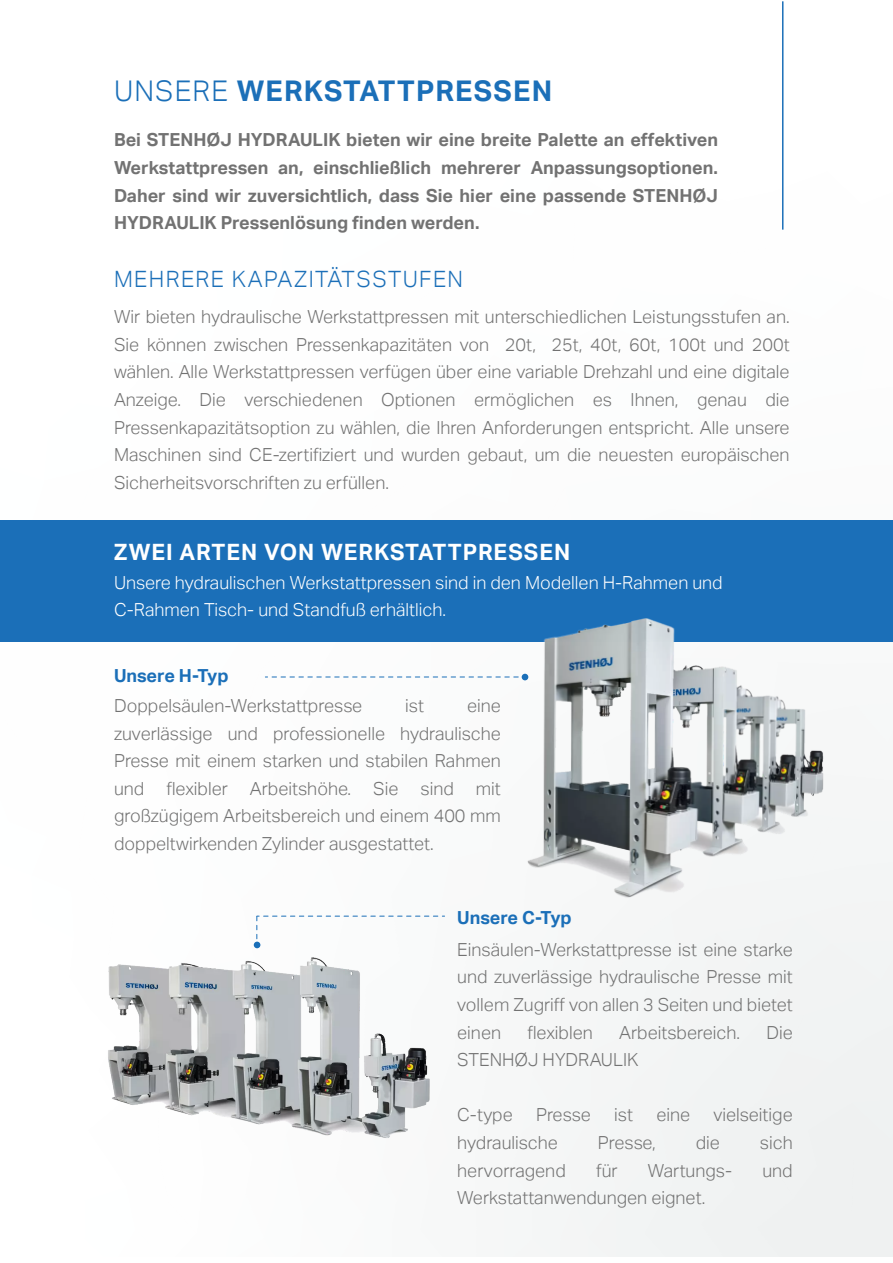
<style>
.page{position:relative;width:893px;height:1263px;background:#fff}
.page>*{position:absolute;margin:0;border:0;box-sizing:border-box;transform-origin:0 0}
.t1{font:700 28.5px "Aktiv Grotesk";letter-spacing:.04em;color:#1b6fb8}
.t2{font:700 22.5px "Aktiv Grotesk";letter-spacing:.04em;color:#fff}
.t3{font:300 22.5px "Aktiv Grotesk";letter-spacing:.06em;color:#1b6fb8}
.t4{font:300 18px/27.6px "Aktiv Grotesk";color:#727272;text-align:justify}
.t5{font:700 18px/27.6px "Aktiv Grotesk";color:#727272;text-align:justify}
.t6{font:300 18px/27.6px "Aktiv Grotesk";color:#fff}
.t7{font:700 18px "Aktiv Grotesk";color:#1b6fb8}
.s1{font-weight:300}
</style>
<div class="page">
<div style="left:0;top:520px;width:892px;height:122px;background:#1b6fb8"></div>
<img style="left:525px;top:618px;width:306px;height:281px">
<img style="left:108px;top:957px;width:322px;height:181px">
<svg style="left:265px;top:674px;width:263px;height:6px"></svg>
<svg style="left:254px;top:916px;width:191px;height:32px"></svg>
<hr style="left:782px;top:1px;width:1px;height:229px;background:#1b6fb8">
<h1 class="t1" style="left:114px;top:74px;width:440px"><span class="s1">UNSERE</span> WERKSTATTPRESSEN</h1>
<p class="t5" style="left:114px;top:126px;width:605px">Bei STENHØJ HYDRAULIK bieten wir eine breite Palette an effektiven Werkstattpressen an, einschließlich mehrerer Anpassungsoptionen.<br>Daher sind wir zuversichtlich, dass Sie hier eine passende STENHØJ HYDRAULIK Pressenlösung finden werden.</p>
<p class="t3" style="left:114px;top:266px;width:351px">MEHRERE KAPAZITÄTSSTUFEN</p>
<p class="t4" style="left:114px;top:303px;width:677px">Wir bieten hydraulische Werkstattpressen mit unterschiedlichen Leistungsstufen an.<br>Sie können zwischen Pressenkapazitäten von 20t, 25t, 40t, 60t, 100t und 200t wählen. Alle Werkstattpressen verfügen über eine variable Drehzahl und eine digitale Anzeige. Die verschiedenen Optionen ermöglichen es Ihnen, genau die Pressenkapazitätsoption zu wählen, die Ihren Anforderungen entspricht. Alle unsere Maschinen sind CE-zertifiziert und wurden gebaut, um die neuesten europäischen Sicherheitsvorschriften zu erfüllen.</p>
<p class="t2" style="left:114px;top:539px;width:458px">ZWEI ARTEN VON WERKSTATTPRESSEN</p>
<p class="t6" style="left:114px;top:569px;width:610px">Unsere hydraulischen Werkstattpressen sind in den Modellen H-Rahmen und<br>C-Rahmen Tisch- und Standfuß erhältlich.</p>
<p class="t7" style="left:114px;top:665px;width:116px">Unsere H-Typ</p>
<p class="t4" style="left:114px;top:692px;width:388px;text-indent:353px">eine zuverlässige und professionelle hydraulische Presse mit einem starken und stabilen Rahmen und flexibler Arbeitshöhe. Sie sind mit großzügigem Arbeitsbereich und einem 400 mm doppeltwirkenden Zylinder ausgestattet.</p>
<p class="t4" style="left:114px;top:692px;width:250px">Doppelsäulen-Werkstattpresse</p>
<p class="t4" style="left:405px;top:692px;width:20px">ist</p>
<p class="t7" style="left:457px;top:907px;width:116px">Unsere C-Typ</p>
<p class="t4" style="left:457px;top:936px;width:337px">Einsäulen-Werkstattpresse ist eine starke und zuverlässige hydraulische Presse mit vollem Zugriff von allen 3 Seiten und bietet einen</p>
<p class="t4" style="left:527px;top:1019px;width:67px">flexiblen</p>
<p class="t4" style="left:619px;top:1019px;width:122px">Arbeitsbereich.</p>
<p class="t4" style="left:766px;top:1019px;width:28px">Die</p>
<p class="t4" style="left:457px;top:1046px;width:183px">STENHØJ HYDRAULIK</p>
<p class="t4" style="left:457px;top:1101px;width:57px">C-type</p>
<p class="t4" style="left:536px;top:1101px;width:56px">Presse</p>
<p class="t4" style="left:614px;top:1101px;width:20px">ist</p>
<p class="t4" style="left:656px;top:1101px;width:35px">eine</p>
<p class="t4" style="left:713px;top:1101px;width:81px">vielseitige</p>
<p class="t4" style="left:457px;top:1129px;width:102px">hydraulische</p>
<p class="t4" style="left:598px;top:1129px;width:59px">Presse,</p>
<p class="t4" style="left:696px;top:1129px;width:26px">die</p>
<p class="t4" style="left:760px;top:1129px;width:34px">sich</p>
<p class="t4" style="left:457px;top:1156px;width:110px">hervorragend</p>
<p class="t4" style="left:596px;top:1156px;width:23px">für</p>
<p class="t4" style="left:648px;top:1156px;width:86px">Wartungs-</p>
<p class="t4" style="left:762px;top:1156px;width:32px">und</p>
<p class="t4" style="left:457px;top:1184px;width:250px">Werkstattanwendungen eignet.</p>
</div>
